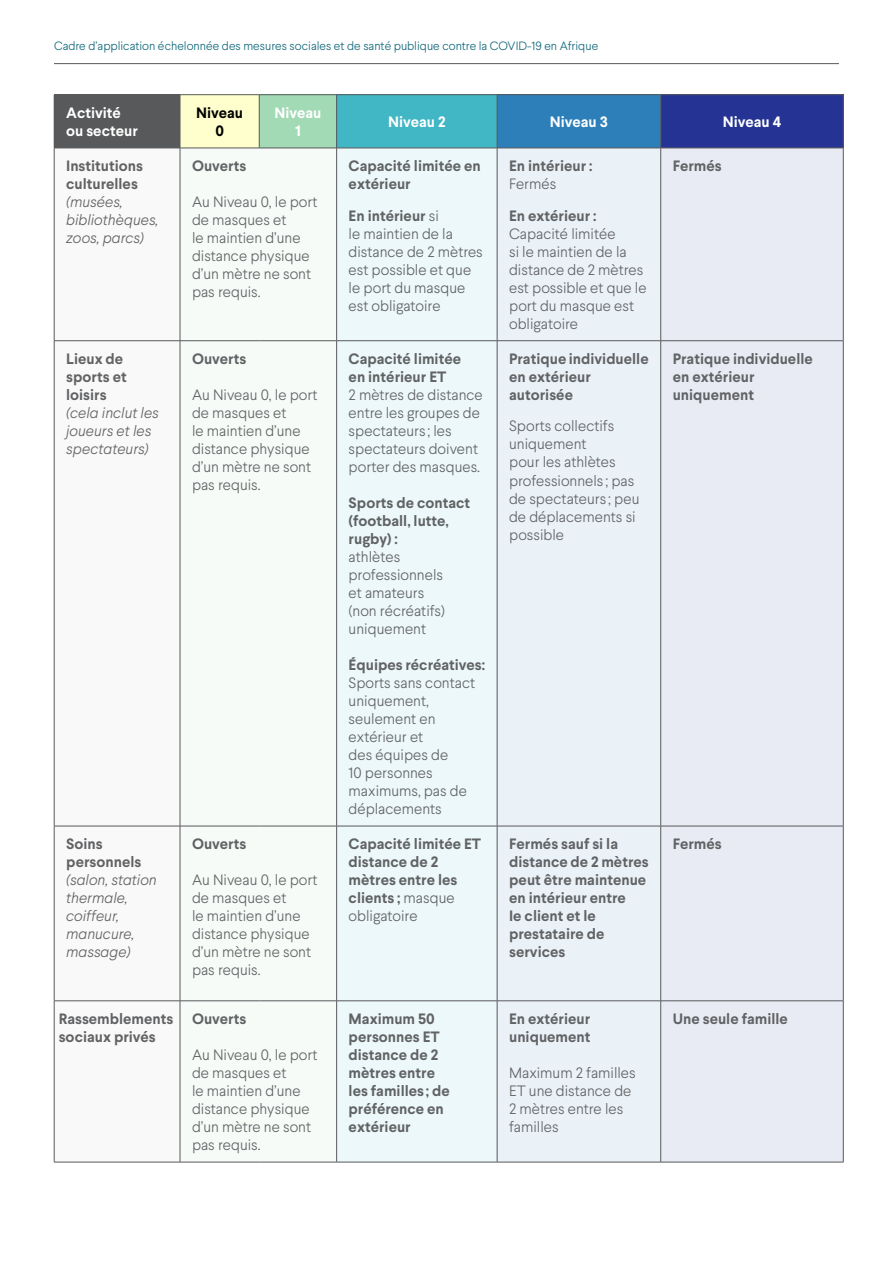
<style>
.page{position:relative;width:893px;height:1263px;background:#fff}
.page>*{position:absolute;margin:0;border:0;box-sizing:border-box;transform-origin:0 0}
.Body_copy{font:300 15px/18px "Larsseit";color:#616264}
.Body_copy-2{font:700 15px/18px "Larsseit";color:#616264}
.Body_copy-3{font:italic 300 15px/18px "Larsseit";color:#616264}
.Body_copy-4{font:700 15px/18px "Larsseit";color:#fff}
.Body_copy-5{font:700 15px/18px "Larsseit";color:#000;text-align:center}
.t1{font:300 12px "Larsseit";color:#0f667a}
.s1{font-weight:700;font-style:normal}
.s2{font-weight:700}
.s3{font-weight:300}
</style>
<div class="page">
<hr style="left:54px;top:63px;width:785px;height:1px;background:#58595b">
<div style="left:54px;top:95px;width:126px;height:53px;background:#58595b"></div>
<div style="left:180px;top:95px;width:79px;height:53px;background:#ffffcd"></div>
<div style="left:259px;top:95px;width:78px;height:53px;background:#a1dab4"></div>
<div style="left:337px;top:95px;width:160px;height:53px;background:#41b6c4"></div>
<div style="left:497px;top:95px;width:164px;height:53px;background:#2c7fb8"></div>
<div style="left:661px;top:95px;width:182px;height:53px;background:#253494"></div>
<svg style="left:55px;top:149px;width:125px;height:1013px"></svg>
<svg style="left:337px;top:149px;width:160px;height:1013px;background:#e6f1f3"></svg>
<div style="left:498px;top:149px;width:162px;height:1013px;background:#eaf2f8"></div>
<div style="left:661px;top:149px;width:182px;height:1013px;background:#e9ebf4"></div>
<hr style="left:54px;top:148px;width:1px;height:193px;background:#58595b">
<hr style="left:497px;top:148px;width:1px;height:193px;background:#58595b">
<hr style="left:660px;top:148px;width:1px;height:193px;background:#58595b">
<hr style="left:843px;top:148px;width:1px;height:193px;background:#58595b">
<hr style="left:54px;top:340px;width:126px;height:1px;background:#58595b">
<hr style="left:54px;top:341px;width:1px;height:485px;background:#58595b">
<hr style="left:337px;top:340px;width:160px;height:1px;background:#58595b">
<hr style="left:497px;top:340px;width:164px;height:1px;background:#58595b">
<hr style="left:497px;top:341px;width:1px;height:485px;background:#58595b">
<hr style="left:661px;top:340px;width:182px;height:1px;background:#58595b">
<hr style="left:660px;top:341px;width:1px;height:485px;background:#58595b">
<hr style="left:843px;top:341px;width:1px;height:485px;background:#58595b">
<hr style="left:54px;top:826px;width:126px;height:1px;background:#58595b">
<hr style="left:54px;top:826px;width:1px;height:175px;background:#58595b">
<hr style="left:337px;top:826px;width:160px;height:1px;background:#58595b">
<hr style="left:497px;top:826px;width:164px;height:1px;background:#58595b">
<hr style="left:497px;top:826px;width:1px;height:175px;background:#58595b">
<hr style="left:661px;top:826px;width:182px;height:1px;background:#58595b">
<hr style="left:660px;top:826px;width:1px;height:175px;background:#58595b">
<hr style="left:843px;top:826px;width:1px;height:175px;background:#58595b">
<hr style="left:54px;top:1000px;width:126px;height:1px;background:#58595b">
<hr style="left:54px;top:1001px;width:1px;height:161px;background:#58595b">
<hr style="left:337px;top:1000px;width:160px;height:1px;background:#58595b">
<hr style="left:497px;top:1000px;width:164px;height:1px;background:#58595b">
<hr style="left:497px;top:1001px;width:1px;height:161px;background:#58595b">
<hr style="left:661px;top:1000px;width:182px;height:1px;background:#58595b">
<hr style="left:660px;top:1001px;width:1px;height:161px;background:#58595b">
<hr style="left:843px;top:1001px;width:1px;height:161px;background:#58595b">
<hr style="left:54px;top:1162px;width:126px;height:1px;background:#58595b">
<hr style="left:337px;top:1162px;width:160px;height:1px;background:#58595b">
<hr style="left:497px;top:1162px;width:164px;height:1px;background:#58595b">
<hr style="left:661px;top:1162px;width:182px;height:1px;background:#58595b">
<hr style="left:180px;top:148px;width:1px;height:193px;background:#58595b">
<hr style="left:336px;top:148px;width:1px;height:193px;background:#58595b">
<hr style="left:180px;top:340px;width:79px;height:1px;background:#58595b">
<hr style="left:180px;top:341px;width:1px;height:485px;background:#58595b">
<hr style="left:259px;top:340px;width:78px;height:1px;background:#58595b">
<hr style="left:336px;top:341px;width:1px;height:485px;background:#58595b">
<hr style="left:180px;top:826px;width:79px;height:1px;background:#58595b">
<hr style="left:180px;top:826px;width:1px;height:175px;background:#58595b">
<hr style="left:259px;top:826px;width:78px;height:1px;background:#58595b">
<hr style="left:336px;top:826px;width:1px;height:175px;background:#58595b">
<hr style="left:180px;top:1000px;width:79px;height:1px;background:#58595b">
<hr style="left:180px;top:1001px;width:1px;height:161px;background:#58595b">
<hr style="left:259px;top:1000px;width:78px;height:1px;background:#58595b">
<hr style="left:336px;top:1001px;width:1px;height:161px;background:#58595b">
<hr style="left:180px;top:1162px;width:79px;height:1px;background:#58595b">
<hr style="left:259px;top:1162px;width:78px;height:1px;background:#58595b">
<hr style="left:54px;top:94px;width:126px;height:1px;background:#58595b">
<hr style="left:180px;top:94px;width:79px;height:1px;background:#58595b">
<hr style="left:180px;top:95px;width:1px;height:53px;background:#58595b">
<hr style="left:259px;top:94px;width:78px;height:1px;background:#58595b">
<hr style="left:259px;top:95px;width:1px;height:53px;background:#58595b">
<hr style="left:337px;top:94px;width:160px;height:1px;background:#58595b">
<hr style="left:336px;top:95px;width:1px;height:53px;background:#58595b">
<hr style="left:497px;top:94px;width:164px;height:1px;background:#58595b">
<hr style="left:497px;top:95px;width:1px;height:53px;background:#58595b">
<hr style="left:661px;top:94px;width:182px;height:1px;background:#58595b">
<hr style="left:660px;top:95px;width:1px;height:53px;background:#58595b">
<hr style="left:843px;top:95px;width:1px;height:53px;background:#58595b">
<hr style="left:54px;top:148px;width:126px;height:1px;background:#58595b">
<hr style="left:180px;top:148px;width:79px;height:1px;background:#58595b">
<hr style="left:259px;top:148px;width:78px;height:1px;background:#58595b">
<hr style="left:337px;top:148px;width:160px;height:1px;background:#58595b">
<hr style="left:497px;top:148px;width:164px;height:1px;background:#58595b">
<hr style="left:661px;top:148px;width:182px;height:1px;background:#58595b">
<p class="t1" style="left:54px;top:39px;width:546px">Cadre d’application échelonnée des mesures sociales et de santé publique contre la COVID-19 en Afrique</p>
<p class="Body_copy-4" style="left:66px;top:104px;width:73px">Activité ou secteur</p>
<p class="Body_copy-5" style="left:196px;top:104px;width:48px">Niveau<br>0</p>
<p class="Body_copy-4" style="left:274px;top:104px;width:48px;text-align:center">Niveau<br>1</p>
<p class="Body_copy-4" style="left:388px;top:113px;width:59px">Niveau 2</p>
<p class="Body_copy-4" style="left:550px;top:113px;width:60px">Niveau 3</p>
<p class="Body_copy-4" style="left:723px;top:113px;width:60px">Niveau 4</p>
<p class="Body_copy-3" style="left:66px;top:157px;width:94px"><span class="s1">Institutions culturelles </span>(musées, bibliothèques, zoos, parcs)</p>
<p class="Body_copy-2" style="left:192px;top:157px;width:56px">Ouverts</p>
<p class="Body_copy-2" style="left:349px;top:157px;width:134px">Capacité limitée en extérieur</p>
<p class="Body_copy" style="left:349px;top:206px;width:136px"><span class="s2">En intérieur</span> si<br>le maintien de la distance de 2 mètres est possible et que le port du masque est obligatoire</p>
<p class="Body_copy-2" style="left:509px;top:157px;width:85px">En intérieur :<br><span class="s3">Fermés</span></p>
<p class="Body_copy" style="left:509px;top:206px;width:139px"><span class="s2">En extérieur :<br></span>Capacité limitée<br>si le maintien de la distance de 2 mètres est possible et que le port du masque est obligatoire</p>
<p class="Body_copy-2" style="left:673px;top:157px;width:51px">Fermés</p>
<p class="Body_copy" style="left:192px;top:193px;width:127px">Au Niveau 0, le port de masques et<br>le maintien d’une distance physique d’un mètre ne sont pas requis.</p>
<p class="Body_copy-3" style="left:66px;top:350px;width:94px"><span class="s1">Lieux de sports et loisirs<br></span>(cela inclut les joueurs et les spectateurs)</p>
<p class="Body_copy-2" style="left:192px;top:350px;width:56px">Ouverts</p>
<p class="Body_copy" style="left:192px;top:386px;width:127px">Au Niveau 0, le port de masques et<br>le maintien d’une distance physique d’un mètre ne sont pas requis.</p>
<p class="Body_copy-3" style="left:66px;top:835px;width:92px"><span class="s1">Soins personnels </span>(salon, station thermale, coiffeur, manucure, massage)</p>
<p class="Body_copy-2" style="left:192px;top:835px;width:56px">Ouverts</p>
<p class="Body_copy" style="left:192px;top:871px;width:127px">Au Niveau 0, le port de masques et<br>le maintien d’une distance physique d’un mètre ne sont pas requis.</p>
<p class="Body_copy-2" style="left:59px;top:1010px;width:116px">Rassemblements sociaux privés</p>
<p class="Body_copy-2" style="left:192px;top:1010px;width:56px">Ouverts</p>
<p class="Body_copy" style="left:192px;top:1046px;width:127px">Au Niveau 0, le port de masques et<br>le maintien d’une distance physique d’un mètre ne sont pas requis.</p>
<p class="Body_copy" style="left:349px;top:350px;width:136px"><span class="s2">Capacité limitée<br>en intérieur ET<br></span>2 mètres de distance entre les groupes de spectateurs ; les spectateurs doivent porter des masques.</p>
<p class="Body_copy" style="left:349px;top:494px;width:123px"><span class="s2">Sports de contact (football, lutte, rugby) :<br></span>athlètes professionnels<br>et amateurs<br>(non récréatifs) uniquement</p>
<p class="Body_copy" style="left:349px;top:656px;width:138px"><span class="s2">Équipes récréatives:<br></span>Sports sans contact uniquement, seulement en extérieur et<br>des équipes de<br>10 personnes maximums, pas de déplacements</p>
<p class="Body_copy-2" style="left:509px;top:350px;width:141px">Pratique individuelle en extérieur autorisée</p>
<p class="Body_copy" style="left:509px;top:417px;width:132px">Sports collectifs uniquement<br>pour les athlètes professionnels ; pas de spectateurs ; peu de déplacements si possible</p>
<p class="Body_copy-2" style="left:673px;top:350px;width:142px">Pratique individuelle en extérieur uniquement</p>
<p class="Body_copy-2" style="left:349px;top:835px;width:134px">Capacité limitée ET distance de 2 mètres entre les clients ; <span class="s3">masque obligatoire</span></p>
<p class="Body_copy-2" style="left:509px;top:835px;width:141px">Fermés sauf si la distance de 2 mètres peut être maintenue en intérieur entre<br>Ie client et le prestataire de services</p>
<p class="Body_copy-2" style="left:673px;top:835px;width:51px">Fermés</p>
<p class="Body_copy-2" style="left:349px;top:1010px;width:103px">Maximum 50 personnes ET distance de 2 mètres entre les familles ; de préférence en extérieur</p>
<p class="Body_copy-2" style="left:509px;top:1010px;width:83px">En extérieur uniquement</p>
<p class="Body_copy" style="left:509px;top:1064px;width:128px">Maximum 2 familles<br>ET une distance de<br>2 mètres entre les familles</p>
<p class="Body_copy-2" style="left:673px;top:1010px;width:117px">Une seule famille</p>
</div>
